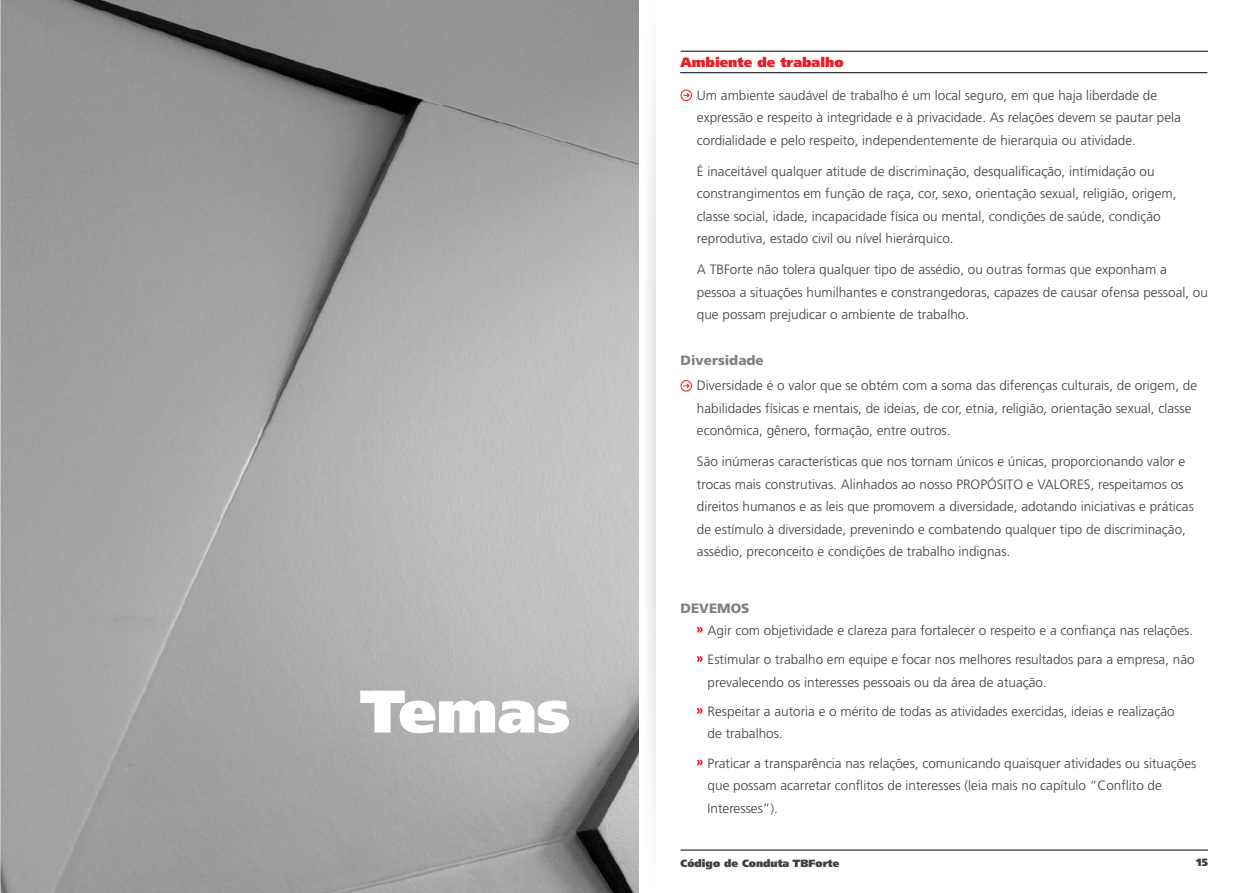
<style>
.page{position:relative;width:1259px;height:893px;background:#fff}
.page>*{position:absolute;margin:0;border:0;box-sizing:border-box;transform-origin:0 0}
.t1{font:900 60px "Frutiger LT Std";color:#fff}
.t2{font:300 13.5px/22.5px "Frutiger LT Std";color:#3f3f40}
.t3{font:900 13.5px "Frutiger LT Std";color:#ed1c24}
.t4{font:900 13.5px "Frutiger LT Std";color:#808080}
.t5{font:900 10.5px "Frutiger LT Std";color:#3f3f40}
</style>
<div class="page">
<hr style="left:680px;top:850px;width:528px;height:1px;background:#000">
<img style="left:0;top:0;width:638px;height:893px">
<svg style="left:680px;top:90px;width:12px;height:11px"></svg>
<svg style="left:680px;top:380px;width:12px;height:12px"></svg>
<svg style="left:697px;top:627px;width:6px;height:6px"></svg>
<svg style="left:697px;top:656px;width:6px;height:6px"></svg>
<hr style="left:680px;top:51px;width:528px;height:1px;background:#000">
<hr style="left:680px;top:72px;width:527px;height:1px;background:#000">
<svg style="left:697px;top:708px;width:6px;height:6px"></svg>
<svg style="left:697px;top:760px;width:6px;height:5px"></svg>
<h1 class="t1" style="left:360px;top:675px;width:212px">Temas</h1>
<p class="t3" style="left:680px;top:54px;width:165px">Ambiente de trabalho</p>
<p class="t2" style="left:697px;top:84px;width:485px">Um ambiente saudável de trabalho é um local seguro, em que haja liberdade de expressão e respeito à integridade e à privacidade. As relações devem se pautar pela cordialidade e pelo respeito, independentemente de hierarquia ou atividade.</p>
<p class="t2" style="left:697px;top:160px;width:481px">É inaceitável qualquer atitude de discriminação, desqualificação, intimidação ou constrangimentos em função de raça, cor, sexo, orientação sexual, religião, origem, classe social, idade, incapacidade física ou mental, condições de saúde, condição reprodutiva, estado civil ou nível hierárquico.</p>
<p class="t2" style="left:697px;top:258px;width:512px">A TBForte não tolera qualquer tipo de assédio, ou outras formas que exponham a pessoa a situações humilhantes e constrangedoras, capazes de causar ofensa pessoal, ou que possam prejudicar o ambiente de trabalho.</p>
<p class="t4" style="left:680px;top:352px;width:85px">Diversidade</p>
<p class="t2" style="left:697px;top:375px;width:502px">Diversidade é o valor que se obtém com a soma das diferenças culturais, de origem, de habilidades físicas e mentais, de ideias, de cor, etnia, religião, orientação sexual, classe econômica, gênero, formação, entre outros.</p>
<p class="t2" style="left:697px;top:451px;width:498px">São inúmeras características que nos tornam únicos e únicas, proporcionando valor e trocas mais construtivas. Alinhados ao nosso PROPÓSITO e VALORES, respeitamos os direitos humanos e as leis que promovem a diversidade, adotando iniciativas e práticas de estímulo à diversidade, prevenindo e combatendo qualquer tipo de discriminação, assédio, preconceito e condições de trabalho indignas.</p>
<p class="t4" style="left:680px;top:600px;width:70px">DEVEMOS</p>
<p class="t2" style="left:707px;top:616px;width:488px;line-height:29.2px">Agir com objetividade e clareza para fortalecer o respeito e a confiança nas relações.<br>Estimular o trabalho em equipe e focar nos melhores resultados para a empresa, não</p>
<p class="t2" style="left:707px;top:671px;width:341px">prevalecendo os interesses pessoais ou da área de atuação.</p>
<p class="t2" style="left:707px;top:700px;width:468px">Respeitar a autoria e o mérito de todas as atividades exercidas, ideias e realização de trabalhos.</p>
<p class="t2" style="left:707px;top:752px;width:490px">Praticar a transparência nas relações, comunicando quaisquer atividades ou situações que possam acarretar conflitos de interesses (leia mais no capítulo “Conflito de<br>Interesses”).</p>
<p class="t5" style="left:680px;top:856px;width:160px">Código de Conduta TBForte</p>
<p class="t5" style="left:1196px;top:855px;width:13px">15</p>
</div>
